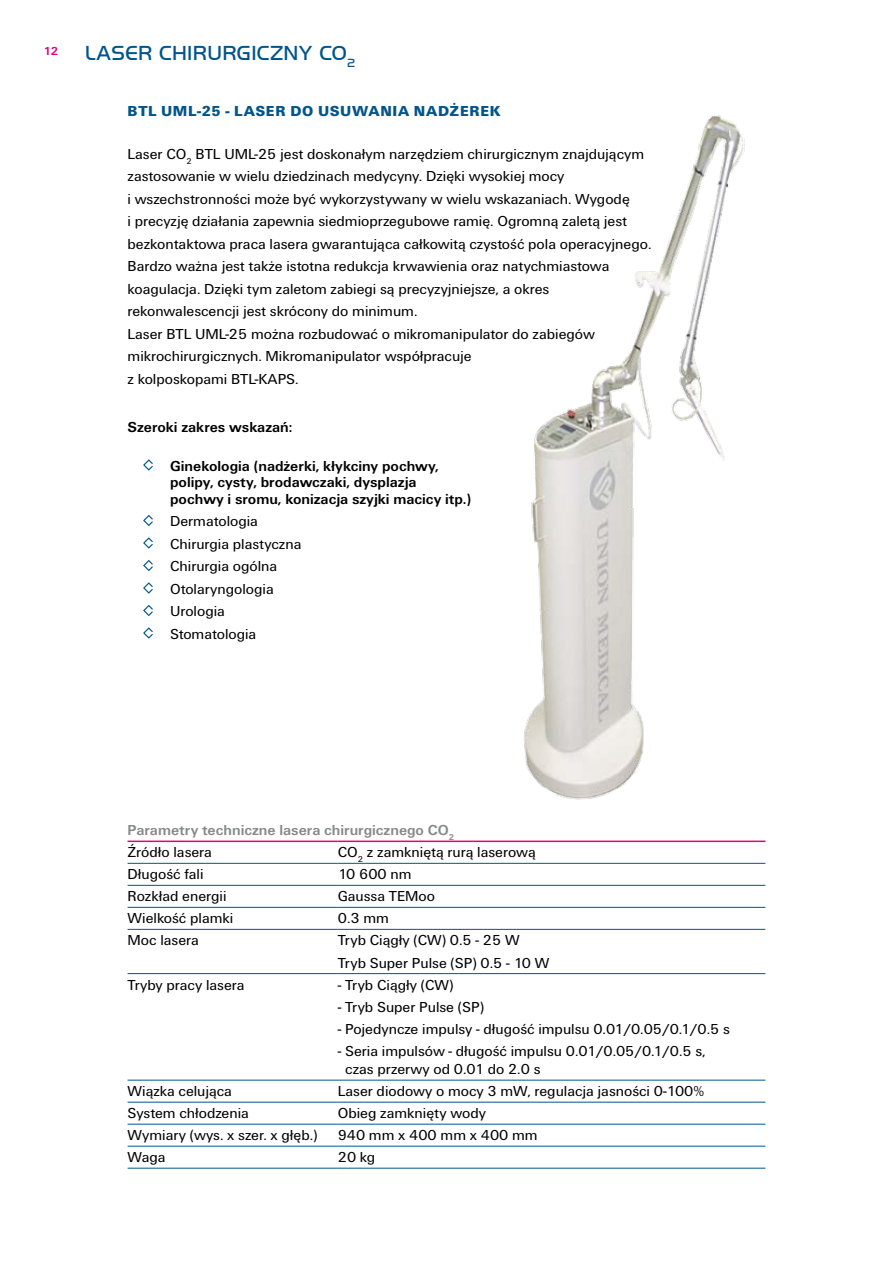
<style>
.page{position:relative;width:893px;height:1263px;background:#fff}
.page>*{position:absolute;margin:0;border:0;box-sizing:border-box;transform-origin:0 0}
.t1{font:21px "Handel Got D Ligh";letter-spacing:.02em;color:#00558d}
.t2{font:15px/22.5px "U001 TOT";color:#000}
.t3{font:700 15px/16.5px "U001 TOT";color:#000}
.t4{font:700 15px/22px "U001 TOT";color:#878889}
.t5{font:15px "U001 TOT Blac";letter-spacing:.045em;color:#00558d}
.t6{font:700 12px "U001 TOT";color:#e2007a}
.s1{font-weight:400;color:#000}
</style>
<div class="page">
<svg style="left:143px;top:459px;width:10px;height:12px"></svg>
<svg style="left:143px;top:515px;width:10px;height:11px"></svg>
<svg style="left:143px;top:537px;width:10px;height:12px"></svg>
<svg style="left:143px;top:560px;width:10px;height:11px"></svg>
<svg style="left:143px;top:582px;width:10px;height:12px"></svg>
<svg style="left:143px;top:605px;width:10px;height:11px"></svg>
<svg style="left:143px;top:627px;width:10px;height:12px"></svg>
<hr style="left:128px;top:840px;width:210px;height:2px;background:#e2007a">
<hr style="left:338px;top:840px;width:427px;height:2px;background:#e2007a">
<hr style="left:128px;top:863px;width:210px;height:1px;background:#00558d">
<hr style="left:338px;top:863px;width:427px;height:1px;background:#00558d">
<hr style="left:128px;top:885px;width:210px;height:1px;background:#00558d">
<hr style="left:338px;top:885px;width:427px;height:1px;background:#00558d">
<hr style="left:128px;top:907px;width:210px;height:1px;background:#00558d">
<hr style="left:338px;top:907px;width:427px;height:1px;background:#00558d">
<hr style="left:128px;top:929px;width:210px;height:1px;background:#00558d">
<hr style="left:338px;top:929px;width:427px;height:1px;background:#00558d">
<hr style="left:128px;top:973px;width:210px;height:1px;background:#00558d">
<hr style="left:338px;top:973px;width:427px;height:1px;background:#00558d">
<hr style="left:128px;top:1080px;width:210px;height:1px;background:#00558d">
<hr style="left:338px;top:1080px;width:427px;height:1px;background:#00558d">
<hr style="left:128px;top:1102px;width:210px;height:1px;background:#00558d">
<hr style="left:338px;top:1102px;width:427px;height:1px;background:#00558d">
<hr style="left:128px;top:1124px;width:210px;height:1px;background:#00558d">
<hr style="left:338px;top:1124px;width:427px;height:1px;background:#00558d">
<hr style="left:128px;top:1146px;width:210px;height:1px;background:#00558d">
<hr style="left:338px;top:1146px;width:427px;height:1px;background:#00558d">
<hr style="left:128px;top:1168px;width:210px;height:1px;background:#00558d">
<hr style="left:338px;top:1168px;width:427px;height:1px;background:#00558d">
<img style="left:523px;top:115px;width:222px;height:685px">
<p class="t6" style="left:44px;top:44px;width:16px">12</p>
<h1 class="t1" style="left:85px;top:41px;width:271px">LASER CHIRURGICZNY CO<sub>2</sub></h1>
<p class="t5" style="left:128px;top:103px;width:375px">BTL UML-25 - LASER DO USUWANIA NADŻEREK</p>
<p class="t2" style="left:128px;top:143px;width:525px">Laser CO<sub>2</sub> BTL UML-25 jest doskonałym narzędziem chirurgicznym znajdującym zastosowanie w wielu dziedzinach medycyny. Dzięki wysokiej mocy<br>i wszechstronności może być wykorzystywany w wielu wskazaniach. Wygodę<br>i precyzję działania zapewnia siedmioprzegubowe ramię. Ogromną zaletą jest bezkontaktowa praca lasera gwarantująca całkowitą czystość pola operacyjnego.<br>Bardzo ważna jest także istotna redukcja krwawienia oraz natychmiastowa koagulacja. Dzięki tym zaletom zabiegi są precyzyjniejsze, a okres rekonwalescencji jest skrócony do minimum.<br>Laser BTL UML-25 można rozbudować o mikromanipulator do zabiegów mikrochirurgicznych. Mikromanipulator współpracuje<br>z kolposkopami BTL-KAPS.</p>
<p class="t3" style="left:128px;top:419px;width:166px">Szeroki zakres wskazań:</p>
<p class="t3" style="left:170px;top:458px;width:303px">Ginekologia (nadżerki, kłykciny pochwy, polipy, cysty, brodawczaki, dysplazja pochwy i sromu, konizacja szyjki macicy itp.)</p>
<p class="t2" style="left:170px;top:510px;width:133px">Dermatologia<br>Chirurgia plastyczna<br>Chirurgia ogólna<br>Otolaryngologia<br>Urologia<br>Stomatologia</p>
<p class="t4" style="left:128px;top:819px;width:328px">Parametry techniczne lasera chirurgicznego CO<sub>2<br></sub><span class="s1">Źródło lasera</span></p>
<p class="t2" style="left:338px;top:841px;width:199px">CO<sub>2</sub> z zamkniętą rurą laserową</p>
<p class="t2" style="left:128px;top:863px;width:77px">Długość fali</p>
<p class="t2" style="left:338px;top:863px;width:75px">10 600 nm</p>
<p class="t2" style="left:128px;top:885px;width:100px">Rozkład energii</p>
<p class="t2" style="left:338px;top:885px;width:99px">Gaussa TEMoo</p>
<p class="t2" style="left:128px;top:907px;width:107px">Wielkość plamki</p>
<p class="t2" style="left:338px;top:907px;width:53px">0.3 mm</p>
<p class="t2" style="left:128px;top:929px;width:73px">Moc lasera</p>
<p class="t2" style="left:338px;top:929px;width:213px">Tryb Ciągły (CW) 0.5 - 25 W<br>Tryb Super Pulse (SP) 0.5 - 10 W</p>
<p class="t2" style="left:128px;top:973px;width:118px">Tryby pracy lasera</p>
<p class="t2" style="left:338px;top:973px;width:117px">- Tryb Ciągły (CW)</p>
<p class="t2" style="left:338px;top:996px;width:148px">- Tryb Super Pulse (SP)</p>
<p class="t2" style="left:338px;top:1018px;width:394px">- Pojedyncze impulsy - długość impulsu 0.01/0.05/0.1/0.5 s</p>
<p class="t2" style="left:345px;top:1043px;width:362px;line-height:17.7px;text-indent:-8px">- Seria impulsów - długość impulsu 0.01/0.05/0.1/0.5 s, czas przerwy od 0.01 do 2.0 s</p>
<p class="t2" style="left:128px;top:1080px;width:106px">Wiązka celująca</p>
<p class="t2" style="left:338px;top:1080px;width:368px">Laser diodowy o mocy 3 mW, regulacja jasności 0-100%</p>
<p class="t2" style="left:128px;top:1102px;width:123px">System chłodzenia</p>
<p class="t2" style="left:338px;top:1102px;width:150px">Obieg zamknięty wody</p>
<p class="t2" style="left:128px;top:1124px;width:192px">Wymiary (wys. x szer. x głęb.)</p>
<p class="t2" style="left:338px;top:1124px;width:201px">940 mm x 400 mm x 400 mm</p>
<p class="t2" style="left:128px;top:1146px;width:39px">Waga</p>
<p class="t2" style="left:338px;top:1146px;width:39px">20 kg</p>
</div>
